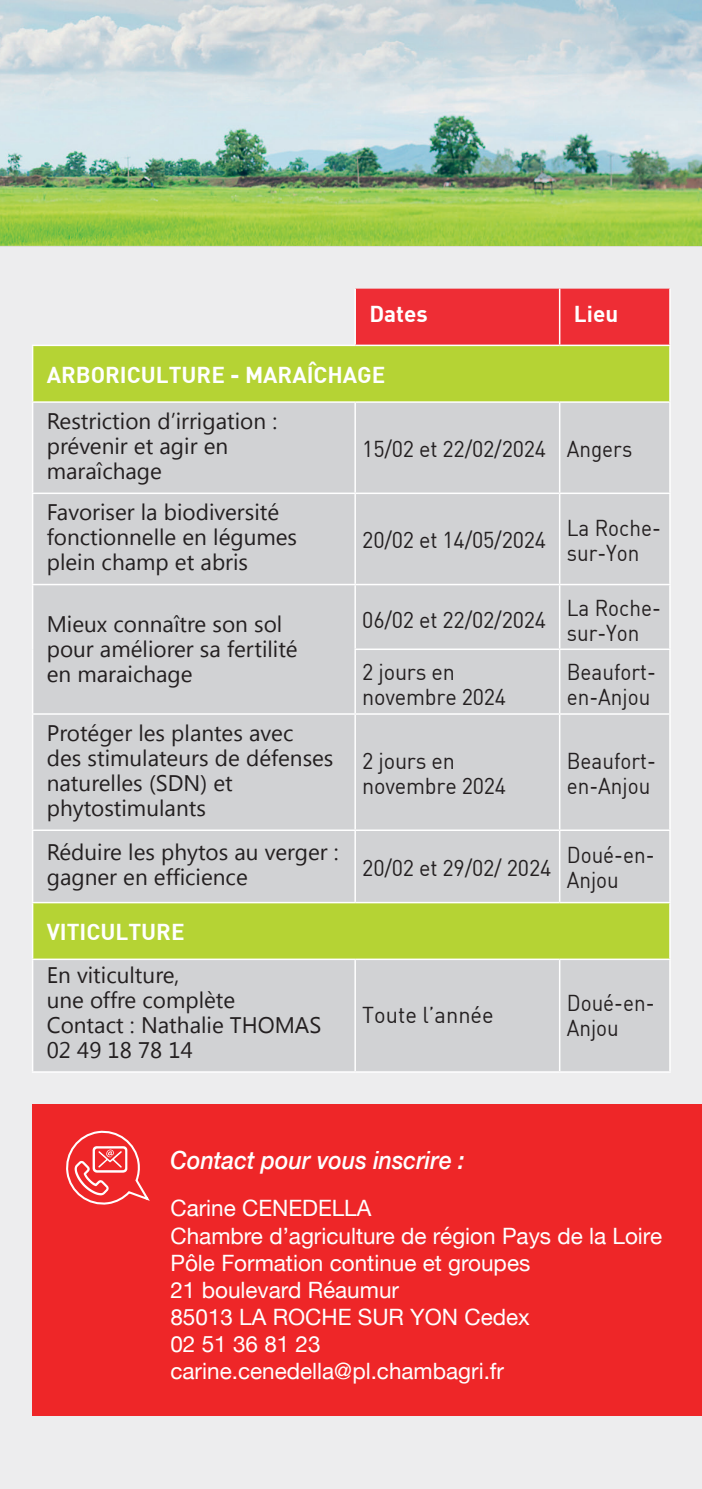
<style>
.page{position:relative;width:702px;height:1489px;background:#fff}
.page>*{position:absolute;margin:0;border:0;box-sizing:border-box;transform-origin:0 0}
.t1{font:italic 500 25px "Helvetica Neue";color:#fff;scale:.92 1}
.t2{font:22.5px/25px "Segoe UI";color:#231f20}
.t3{font:22.5px/27px "Helvetica Neue";color:#fff}
.t4{font:22.5px/25px "DIN";color:#231f20;scale:.96 1}
.t5{font:22.5px/25px "DIN";color:#231f20;scale:.92 1}
.t6{font:700 22.5px/46.5px "DIN";color:#fff}
.t7{font:22.5px "DIN";color:#231f20}
.s1{font-family:"Segoe UI";font-weight:400;color:#231f20}
.s2{font-family:"DIN";font-weight:700;color:#fff}
</style>
<div class="page">
<div style="left:0;top:0;width:702px;height:1488px;background:#ededee"></div>
<img style="left:0;top:0;width:702px;height:246px">
<div style="left:356px;top:288px;width:313px;height:56px;background:#ee2d35"></div>
<div style="left:33px;top:346px;width:636px;height:55px;background:#b5d334"></div>
<svg style="left:33px;top:403px;width:636px;height:668px;background:#ced2c6"></svg>
<hr style="left:32px;top:346px;width:1px;height:55px;background:#fff">
<hr style="left:32px;top:901px;width:323px;height:2px;background:#fff">
<hr style="left:32px;top:903px;width:1px;height:55px;background:#fff">
<hr style="left:32px;top:344px;width:323px;height:2px;background:#fff">
<hr style="left:32px;top:401px;width:323px;height:2px;background:#fff">
<hr style="left:32px;top:403px;width:1px;height:89px;background:#fff">
<hr style="left:32px;top:492px;width:323px;height:2px;background:#fff">
<hr style="left:32px;top:494px;width:1px;height:89px;background:#fff">
<hr style="left:32px;top:583px;width:323px;height:2px;background:#fff">
<hr style="left:32px;top:585px;width:1px;height:64px;background:#fff">
<hr style="left:32px;top:649px;width:1px;height:64px;background:#fff">
<hr style="left:32px;top:713px;width:323px;height:1px;background:#fff">
<hr style="left:32px;top:714px;width:1px;height:115px;background:#fff">
<hr style="left:32px;top:829px;width:323px;height:2px;background:#fff">
<hr style="left:32px;top:831px;width:1px;height:70px;background:#fff">
<hr style="left:32px;top:958px;width:323px;height:2px;background:#fff">
<hr style="left:32px;top:960px;width:1px;height:111px;background:#fff">
<hr style="left:32px;top:1071px;width:323px;height:1px;background:#fff">
<hr style="left:354px;top:288px;width:2px;height:56px;background:#fff">
<hr style="left:559px;top:288px;width:1px;height:56px;background:#fff">
<hr style="left:669px;top:288px;width:1px;height:56px;background:#fff">
<hr style="left:355px;top:344px;width:204px;height:2px;background:#fff">
<hr style="left:559px;top:344px;width:111px;height:2px;background:#fff">
<hr style="left:669px;top:346px;width:1px;height:55px;background:#fff">
<hr style="left:355px;top:401px;width:204px;height:2px;background:#fff">
<hr style="left:354px;top:403px;width:2px;height:89px;background:#fff">
<hr style="left:559px;top:401px;width:111px;height:2px;background:#fff">
<hr style="left:559px;top:403px;width:1px;height:89px;background:#fff">
<hr style="left:669px;top:403px;width:1px;height:89px;background:#fff">
<hr style="left:355px;top:492px;width:204px;height:2px;background:#fff">
<hr style="left:354px;top:494px;width:2px;height:89px;background:#fff">
<hr style="left:559px;top:492px;width:111px;height:2px;background:#fff">
<hr style="left:559px;top:494px;width:1px;height:89px;background:#fff">
<hr style="left:669px;top:494px;width:1px;height:89px;background:#fff">
<hr style="left:355px;top:583px;width:204px;height:2px;background:#fff">
<hr style="left:354px;top:585px;width:2px;height:63px;background:#fff">
<hr style="left:559px;top:583px;width:111px;height:2px;background:#fff">
<hr style="left:559px;top:585px;width:1px;height:63px;background:#fff">
<hr style="left:669px;top:585px;width:1px;height:63px;background:#fff">
<hr style="left:354px;top:648px;width:205px;height:2px;background:#fff">
<hr style="left:354px;top:650px;width:2px;height:63px;background:#fff">
<hr style="left:559px;top:648px;width:111px;height:2px;background:#fff">
<hr style="left:559px;top:650px;width:1px;height:63px;background:#fff">
<hr style="left:669px;top:650px;width:1px;height:63px;background:#fff">
<hr style="left:355px;top:713px;width:204px;height:1px;background:#fff">
<hr style="left:354px;top:714px;width:2px;height:115px;background:#fff">
<hr style="left:559px;top:713px;width:111px;height:1px;background:#fff">
<hr style="left:559px;top:714px;width:1px;height:115px;background:#fff">
<hr style="left:669px;top:714px;width:1px;height:115px;background:#fff">
<hr style="left:355px;top:829px;width:204px;height:2px;background:#fff">
<hr style="left:354px;top:831px;width:2px;height:70px;background:#fff">
<hr style="left:559px;top:829px;width:111px;height:2px;background:#fff">
<hr style="left:559px;top:831px;width:1px;height:70px;background:#fff">
<hr style="left:669px;top:831px;width:1px;height:70px;background:#fff">
<hr style="left:355px;top:901px;width:204px;height:2px;background:#fff">
<hr style="left:559px;top:901px;width:111px;height:2px;background:#fff">
<hr style="left:669px;top:903px;width:1px;height:55px;background:#fff">
<hr style="left:355px;top:958px;width:204px;height:2px;background:#fff">
<hr style="left:354px;top:960px;width:2px;height:111px;background:#fff">
<hr style="left:559px;top:958px;width:111px;height:2px;background:#fff">
<hr style="left:559px;top:960px;width:1px;height:111px;background:#fff">
<hr style="left:669px;top:960px;width:1px;height:111px;background:#fff">
<hr style="left:355px;top:1071px;width:204px;height:1px;background:#fff">
<hr style="left:559px;top:1071px;width:111px;height:1px;background:#fff">
<div style="left:32px;top:1103px;width:670px;height:312px;background:#ee2628"></div>
<svg style="left:66px;top:1130px;width:84px;height:75px"></svg>
<p class="t6" style="left:369px;top:289px;width:60px">Dates</p>
<p class="t6" style="left:574px;top:289px;width:46px">Lieu</p>
<p class="t6" style="left:47px;top:350px;width:340px">ARBORICULTURE - MARAÎCHAGE<br><span class="s1">Restriction d’irrigation :</span></p>
<p class="t2" style="left:47px;top:432px;width:183px">prévenir et agir en maraîchage</p>
<p class="t4" style="left:362px;top:436px;width:283px">15/02 et 22/02/2024 Angers</p>
<p class="t2" style="left:47px;top:499px;width:252px">Favoriser la biodiversité fonctionnelle en légumes plein champ et abris</p>
<p class="t4" style="left:362px;top:527px;width:193px">20/02 et 14/05/2024</p>
<p class="t5" style="left:566px;top:515px;width:104px">La Roche&shy;sur-Yon</p>
<p class="t2" style="left:47px;top:611px;width:252px">Mieux connaître son sol pour améliorer sa fertilité en maraichage</p>
<p class="t4" style="left:362px;top:607px;width:193px">06/02 et 22/02/2024</p>
<p class="t5" style="left:566px;top:594px;width:104px">La Roche&shy;sur-Yon</p>
<p class="t4" style="left:362px;top:659px;width:151px">2 jours en novembre 2024</p>
<p class="t5" style="left:566px;top:659px;width:98px">Beaufort&shy;en-Anjou</p>
<p class="t2" style="left:47px;top:719px;width:288px">Protéger les plantes avec des stimulateurs de défenses naturelles (SDN) et phytostimulants</p>
<p class="t2" style="left:47px;top:838px;width:293px">Réduire les phytos au verger : gagner en efficience</p>
<p class="t2" style="left:47px;top:909px;width:139px;line-height:43px"><span class="s2">VITICULTURE<br></span>En viticulture,</p>
<p class="t2" style="left:47px;top:986px;width:276px">une offre complète<br>Contact : Nathalie THOMAS<br>02 49 18 78 14</p>
<p class="t4" style="left:362px;top:748px;width:151px">2 jours en novembre 2024</p>
<p class="t5" style="left:566px;top:748px;width:98px">Beaufort&shy;en-Anjou</p>
<p class="t4" style="left:362px;top:854px;width:198px">20/02 et 29/02/ 2024</p>
<p class="t5" style="left:566px;top:842px;width:97px">Doué-en-<br>Anjou</p>
<p class="t7" style="left:362px;top:1001px;width:133px">Toute l’année</p>
<p class="t5" style="left:566px;top:989px;width:97px">Doué-en-<br>Anjou</p>
<p class="t1" style="left:170px;top:1138px;width:321px">Contact pour vous inscrire :</p>
<p class="t3" style="left:170px;top:1196px;width:493px">Carine CENEDELLA<br>Chambre d’agriculture de région Pays de la Loire<br>Pôle Formation continue et groupes<br>21 boulevard Réaumur<br>85013 LA ROCHE SUR YON Cedex<br>02 51 36 81 23<br>carine.cenedella@pl.chambagri.fr</p>
</div>
